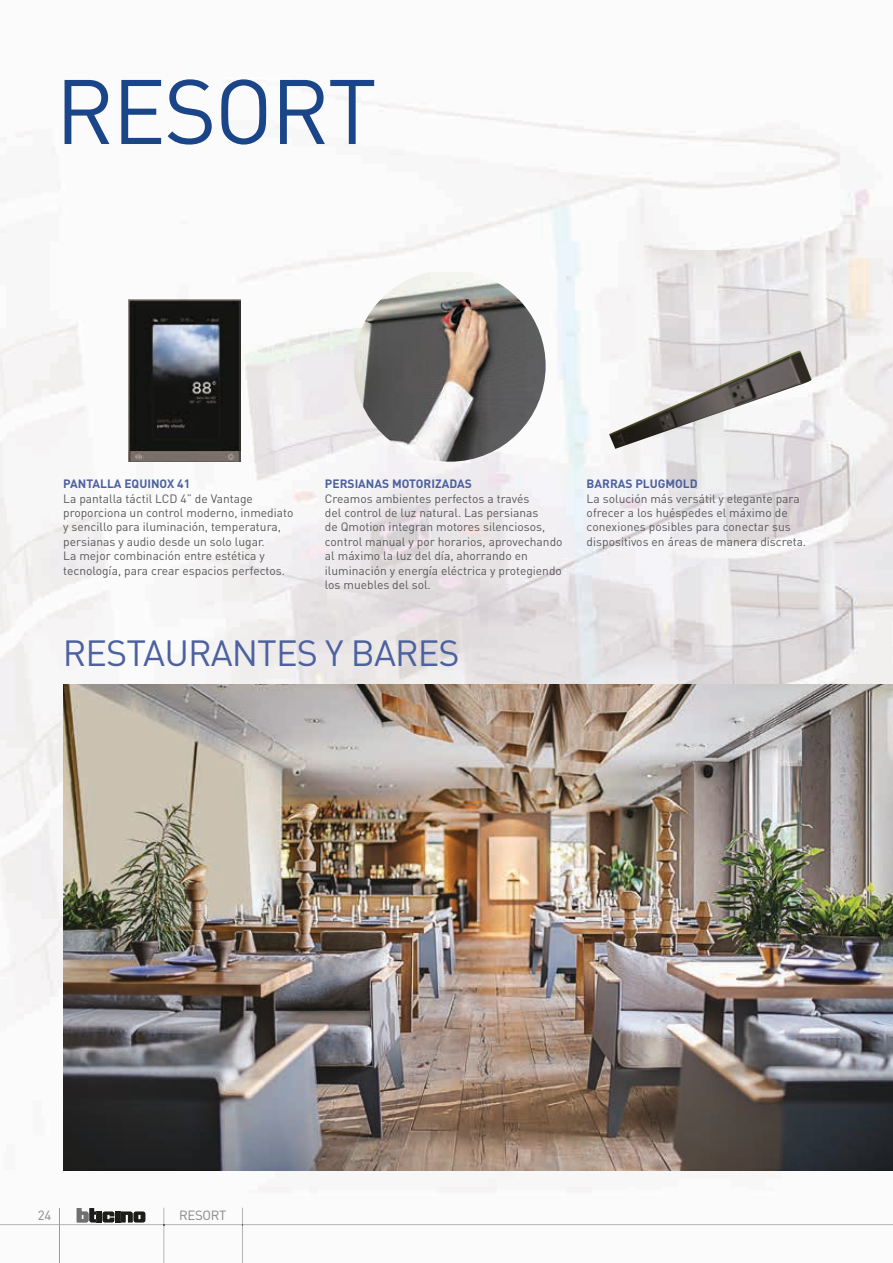
<style>
.page{position:relative;width:893px;height:1263px;background:#fff}
.page>*{position:absolute;margin:0;border:0;box-sizing:border-box;transform-origin:0 0}
.t1{font:90px "DIN Pro";letter-spacing:-.025em;color:#1b4589}
.t2{font:36px "DIN Pro";letter-spacing:-.025em;color:#4c61a0}
.t3{font:13.2px "DIN Pro";letter-spacing:-.02em;color:#878787}
.t4{font:12px/14.4px "DIN Pro";color:#585858}
.t5{font:700 12px "DIN Pro";color:#4c61a0}
</style>
<div class="page">
<img style="left:0;top:88px;width:893px;height:1175px">
<img style="left:64px;top:684px;width:829px;height:486px">
<img style="left:0;top:1224px;width:893px;height:1px">
<hr style="left:59px;top:1209px;width:1px;height:54px;background:#9e9d9d">
<svg style="left:77px;top:1208px;width:68px;height:14px"></svg>
<img style="left:163px;top:1208px;width:1px;height:55px">
<img style="left:242px;top:1208px;width:1px;height:55px">
<img style="left:354px;top:272px;width:192px;height:190px">
<img style="left:128px;top:300px;width:113px;height:162px">
<img style="left:609px;top:351px;width:203px;height:98px">
<h1 class="t1" style="left:55px;top:50px;width:323px">RESORT</h1>
<p class="t5" style="left:63px;top:476px;width:128px">PANTALLA EQUINOX 41</p>
<p class="t4" style="left:63px;top:490px;width:232px">La pantalla táctil LCD 4” de Vantage proporciona un control moderno, inmediato y sencillo para iluminación, temperatura, persianas y audio desde un solo lugar.<br>La mejor combinación entre estética y tecnología, para crear espacios perfectos.</p>
<p class="t5" style="left:325px;top:476px;width:148px">PERSIANAS MOTORIZADAS</p>
<p class="t4" style="left:325px;top:490px;width:239px">Creamos ambientes perfectos a través<br>del control de luz natural. Las persianas<br>de Qmotion integran motores silenciosos, control manual y por horarios, aprovechando al máximo la luz del día, ahorrando en iluminación y energía eléctrica y protegiendo los muebles del sol.</p>
<h2 class="t2" style="left:63px;top:629px;width:398px">RESTAURANTES Y BARES</h2>
<p class="t5" style="left:587px;top:476px;width:112px">BARRAS PLUGMOLD</p>
<p class="t4" style="left:587px;top:490px;width:221px">La solución más versátil y elegante para ofrecer a los huéspedes el máximo de conexiones posibles para conectar sus dispositivos en áreas de manera discreta.</p>
<p class="t3" style="left:38px;top:1207px;width:15px">24</p>
<p class="t3" style="left:179px;top:1207px;width:49px">RESORT</p>
</div>
